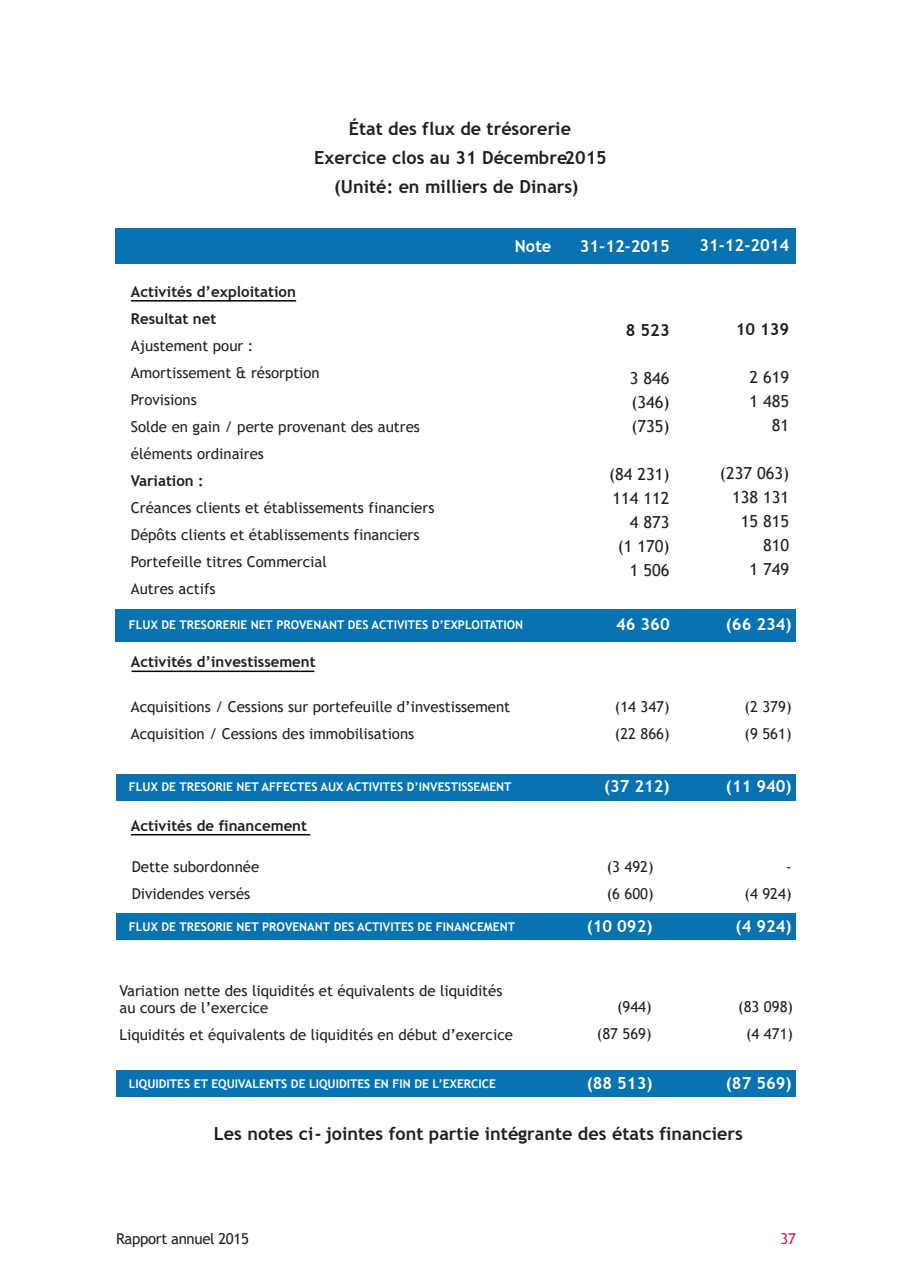
<style>
.page{position:relative;width:913px;height:1288px;background:#fff}
.page>*{position:absolute;margin:0;border:0;box-sizing:border-box;transform-origin:0 0}
.t1{font:700 18px/29px "Trebuchet MS";color:#231f20;text-align:center}
.t2{font:16.5px/24px "Trebuchet MS";color:#231f20;text-align:right}
.t3{font:700 16.5px "Trebuchet MS";color:#fff}
.t4{font:700 16.5px "Trebuchet MS";color:#231f20}
.t5{font:15px/27px "Trebuchet MS";color:#231f20}
.t6{font:700 15px/27px "Trebuchet MS";color:#231f20}
.t7{font:15px "Trebuchet MS";letter-spacing:-.02em;color:#231f20}
.t8{font:15px "Trebuchet MS";color:#c41d62}
.t9{font:700 12px "Trebuchet MS";color:#fff}
</style>
<div class="page">
<div style="left:115px;top:228px;width:681px;height:36px;background:#0973b1"></div>
<hr style="left:131px;top:300px;width:165px;height:1px;background:#040503">
<div style="left:115px;top:609px;width:681px;height:32px;background:#0973b1"></div>
<hr style="left:132px;top:670px;width:182px;height:2px;background:#040503">
<div style="left:116px;top:774px;width:680px;height:26px;background:#0973b1"></div>
<hr style="left:131px;top:833px;width:179px;height:2px;background:#040503">
<div style="left:116px;top:913px;width:680px;height:26px;background:#0973b1"></div>
<div style="left:116px;top:1070px;width:680px;height:26px;background:#0973b1"></div>
<p class="t1" style="left:314px;top:114px;width:294px">État des flux de trésorerie<br>Exercice clos au 31 Décembre2015 (Unité: en milliers de Dinars)</p>
<p class="t3" style="left:515px;top:235px;width:38px">Note</p>
<p class="t3" style="left:580px;top:235px;width:91px">31-12-2015</p>
<p class="t3" style="left:699px;top:234px;width:91px">31-12-2014</p>
<p class="t6" style="left:131px;top:277px;width:166px">Activités d’exploitation<br>Resultat net</p>
<p class="t5" style="left:131px;top:331px;width:291px">Ajustement pour :<br>Amortissement &amp; résorption<br>Provisions<br>Solde en gain / perte provenant des autres éléments ordinaires</p>
<p class="t6" style="left:131px;top:466px;width:74px">Variation :</p>
<p class="t5" style="left:131px;top:493px;width:305px">Créances clients et établissements financiers<br>Dépôts clients et établissements financiers<br>Portefeille titres Commercial<br>Autres actifs<br>Autres passifs</p>
<p class="t4" style="left:736px;top:319px;width:55px">10 139</p>
<p class="t2" style="left:750px;top:365px;width:41px">2 619<br>1 485<br>81</p>
<p class="t2" style="left:720px;top:461px;width:71px">(237 063)<br>138 131<br>15 815<br>810<br>1 749</p>
<p class="t4" style="left:626px;top:320px;width:45px">8 523</p>
<p class="t2" style="left:630px;top:366px;width:41px;text-align:justify">3 846 (346) (735)</p>
<p class="t2" style="left:609px;top:462px;width:62px">(84 231)<br>114 112<br>4 873<br>(1 170)<br>1 506</p>
<p class="t9" style="left:129px;top:617px;width:396px">FLUX DE TRESORERIE NET PROVENANT DES ACTIVITES D’EXPLOITATION</p>
<p class="t3" style="left:616px;top:614px;width:55px">46 360</p>
<p class="t3" style="left:726px;top:614px;width:67px">(66 234)</p>
<p class="t6" style="left:131px;top:648px;width:186px">Activités d’investissement</p>
<p class="t5" style="left:131px;top:693px;width:381px">Acquisitions / Cessions sur portefeuille d’investissement<br>Acquisition / Cessions des immobilisations</p>
<p class="t5" style="left:615px;top:693px;width:56px">(14 347) (22 866)</p>
<p class="t5" style="left:745px;top:693px;width:48px">(2 379) (9 561)</p>
<p class="t9" style="left:129px;top:779px;width:384px">FLUX DE TRESORIE NET AFFECTES AUX ACTIVITES D’INVESTISSEMENT</p>
<p class="t3" style="left:604px;top:776px;width:67px">(37 212)</p>
<p class="t3" style="left:726px;top:776px;width:67px">(11 940)</p>
<p class="t6" style="left:131px;top:811px;width:178px">Activités de financement</p>
<p class="t5" style="left:132px;top:852px;width:129px">Dette subordonnée<br>Dividendes versés</p>
<p class="t5" style="left:607px;top:852px;width:48px">(3 492) (6 600)</p>
<p class="t5" style="left:745px;top:852px;width:48px;text-align:right">-<br>(4 924)</p>
<p class="t9" style="left:129px;top:918px;width:388px">FLUX DE TRESORIE NET PROVENANT DES ACTIVITES DE FINANCEMENT</p>
<p class="t3" style="left:587px;top:915px;width:67px">(10 092)</p>
<p class="t3" style="left:736px;top:915px;width:57px">(4 924)</p>
<p class="t5" style="left:120px;top:982px;width:384px;line-height:16.5px">Variation nette des liquidités et équivalents de liquidités au cours de l’exercice</p>
<p class="t5" style="left:120px;top:1020px;width:395px">Liquidités et équivalents de liquidités en début d’exercice</p>
<p class="t5" style="left:597px;top:992px;width:56px;text-align:right">(944) (87 569)</p>
<p class="t5" style="left:738px;top:992px;width:56px;text-align:center">(83 098) (4 471)</p>
<p class="t9" style="left:129px;top:1075px;width:369px">LIQUIDITES ET EQUIVALENTS DE LIQUIDITES EN FIN DE L’EXERCICE</p>
<p class="t3" style="left:587px;top:1072px;width:67px">(88 513)</p>
<p class="t3" style="left:726px;top:1072px;width:67px">(87 569)</p>
<p class="t1" style="left:214px;top:1118px;width:530px">Les notes ci- jointes font partie intégrante des états financiers</p>
<p class="t7" style="left:116px;top:1228px;width:134px">Rapport annuel 2015</p>
<p class="t8" style="left:780px;top:1228px;width:17px">37</p>
</div>
